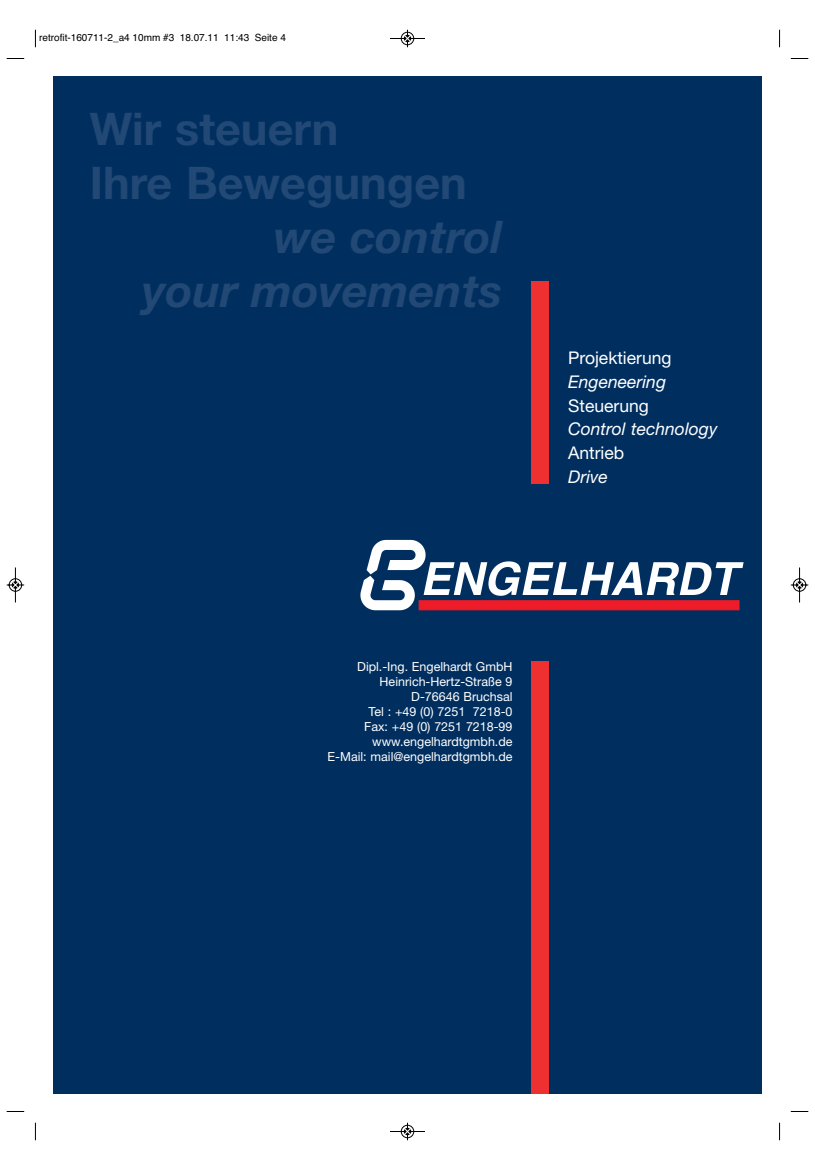
<style>
.page{position:relative;width:815px;height:1170px;background:#fff}
.page>*{position:absolute;margin:0;border:0;box-sizing:border-box;transform-origin:0 0}
.t1{font:700 45px/54px "Helvetica Neue";color:#224875}
.t2{font:italic 700 45px/54px "Helvetica Neue";color:#224875;text-align:right}
.t3{font:italic 17.5px "Helvetica Neue";color:#fff}
.t4{font:17.5px "Helvetica Neue";color:#fff}
.t5{font:12.5px/15px "Helvetica Neue";color:#fff;text-align:right}
.t6{font:10px "Helvetica";color:#000}
</style>
<div class="page">
<div style="left:53px;top:76px;width:709px;height:1017px;background:#002f5f"></div>
<div style="left:531px;top:282px;width:18px;height:202px;background:#ee3031"></div>
<div style="left:531px;top:661px;width:18px;height:432px;background:#ee3031"></div>
<svg style="left:360px;top:540px;width:384px;height:70px"></svg>
<div style="left:419px;top:600px;width:320px;height:10px;background:#ee1c28;border:1px solid #eb1c29"></div>
<svg style="left:35px;top:30px;width:1px;height:17px"></svg>
<svg style="left:7px;top:58px;width:17px;height:1px"></svg>
<svg style="left:779px;top:30px;width:1px;height:17px"></svg>
<svg style="left:791px;top:58px;width:17px;height:1px"></svg>
<svg style="left:35px;top:1122px;width:1px;height:18px"></svg>
<svg style="left:7px;top:1111px;width:17px;height:1px"></svg>
<svg style="left:779px;top:1122px;width:1px;height:18px"></svg>
<svg style="left:791px;top:1111px;width:17px;height:1px"></svg>
<svg style="left:390px;top:29px;width:35px;height:19px"></svg>
<svg style="left:390px;top:1122px;width:35px;height:18px"></svg>
<svg style="left:6px;top:567px;width:19px;height:36px"></svg>
<svg style="left:790px;top:567px;width:19px;height:36px"></svg>
<p class="t6" style="left:39px;top:34px;width:248px">retrofit-160711-2_a4 10mm #3 18.07.11 11:43 Seite 4</p>
<h1 class="t1" style="left:90px;top:106px;width:379px">Wir steuern<br>Ihre Bewegungen</h1>
<h1 class="t2" style="left:143px;top:214px;width:361px">we control<br>your movements</h1>
<h2 class="t4" style="left:568px;top:351px;width:105px">Projektierung</h2>
<h2 class="t3" style="left:568px;top:375px;width:99px">Engeneering</h2>
<h2 class="t4" style="left:568px;top:399px;width:82px">Steuerung</h2>
<h2 class="t3" style="left:568px;top:423px;width:151px">Control technology</h2>
<h2 class="t4" style="left:568px;top:446px;width:58px">Antrieb</h2>
<h2 class="t3" style="left:568px;top:470px;width:41px">Drive</h2>
<p class="t5" style="left:328px;top:660px;width:186px">Dipl.-Ing. Engelhardt GmbH<br>Heinrich-Hertz-Straße 9<br>D-76646 Bruchsal<br>Tel : +49 (0) 7251 7218-0<br>Fax: +49 (0) 7251 7218-99 www.engelhardtgmbh.de<br>E-Mail: mail@engelhardtgmbh.de</p>
</div>
